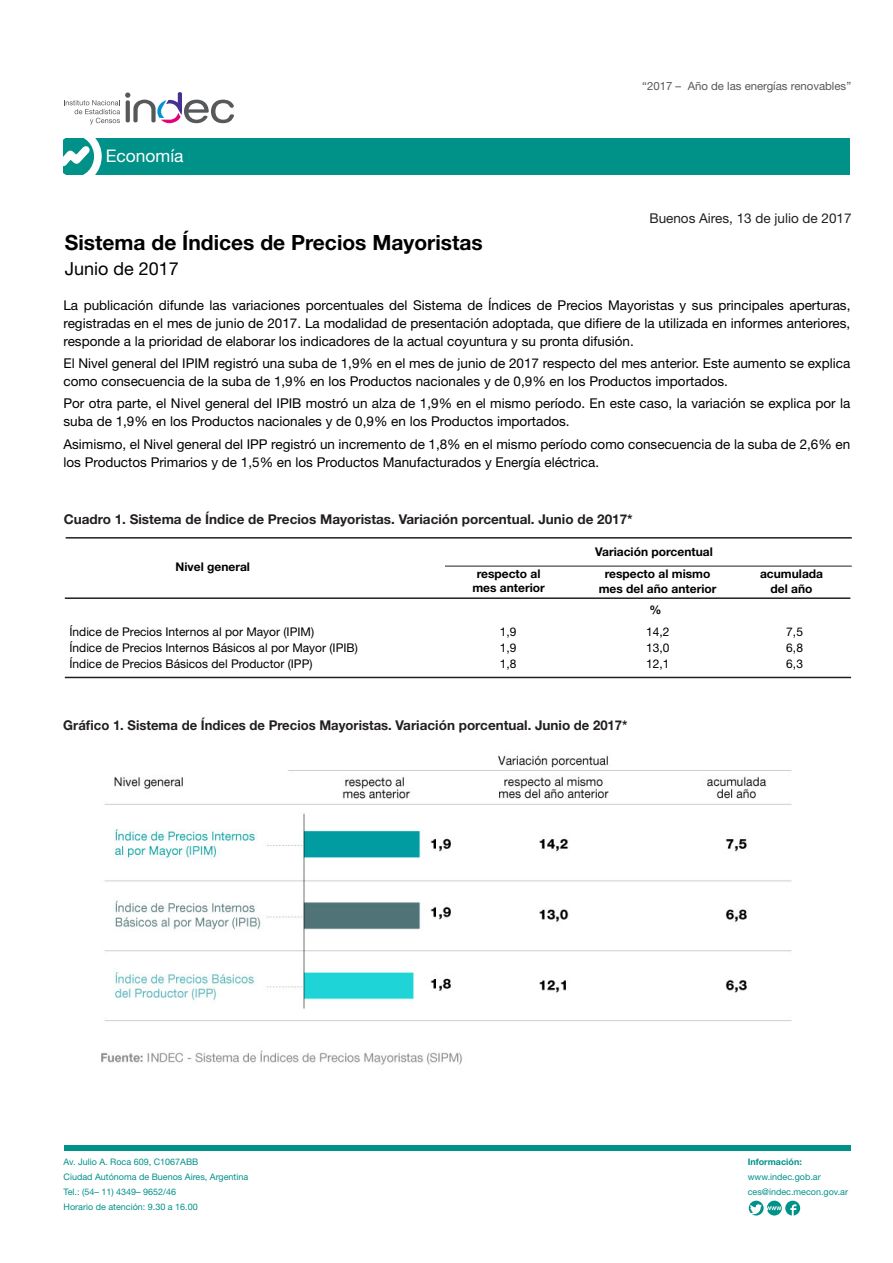
<style>
.page{position:relative;width:893px;height:1263px;background:#fff}
.page>*{position:absolute;margin:0;border:0;box-sizing:border-box;transform-origin:0 0}
.titulo_comunicado{font:700 21px "Helvetica Neue LT Std";color:#000}
.titulo_intermedio{font:18px "Helvetica Neue LT Std";color:#000}
.t1{font:17.4px "Helvetica Neue LT Std";color:#fff}
.titulo_intermedio-2{font:13.5px/18px "Helvetica Neue LT Std";color:#000}
.titulo_cuadro{font:700 13.5px "Helvetica Neue LT Std";color:#231f20}
.t2{font:13.5px "Helvetica Neue LT Std";color:#231f20}
.Tablas{font:12px "Helvetica Neue LT Std";color:#000}
.cabezal_cuadro{font:700 12px/14.4px "Helvetica Neue LT Std";color:#000;text-align:center}
.t3{font:11.4px "Helvetica Neue LT Std";color:#57585a}
.t4{font:9px "Helvetica Neue LT Std";color:#009188}
.t5{font:700 9px "Helvetica Neue LT Std";color:#009188}
</style>
<div class="page">
<hr style="left:65px;top:597px;width:785px;height:2px;background:#231f20">
<hr style="left:65px;top:677px;width:786px;height:1px;background:#231f20">
<hr style="left:445px;top:566px;width:407px;height:1px;background:#231f20">
<hr style="left:66px;top:537px;width:786px;height:2px;background:#231f20">
<div style="left:63px;top:138px;width:787px;height:36px;background:#009188"></div>
<svg style="left:63px;top:92px;width:171px;height:83px"></svg>
<div style="left:64px;top:1145px;width:786px;height:5px;background:#009188"></div>
<svg style="left:749px;top:1201px;width:51px;height:14px"></svg>
<img style="left:101px;top:755px;width:691px;height:310px">
<p class="t1" style="left:106px;top:146px;width:79px">Economía</p>
<p class="titulo_comunicado" style="left:65px;top:229px;width:419px">Sistema de Índices de Precios Mayoristas</p>
<p class="titulo_intermedio" style="left:65px;top:258px;width:116px">Junio de 2017</p>
<p class="t3" style="left:642px;top:79px;width:210px">“2017 – Año de las energías renovables”</p>
<p class="t2" style="left:649px;top:210px;width:204px">Buenos Aires, 13 de julio de 2017</p>
<p class="titulo_intermedio-2" style="left:63px;top:296px;width:788px;text-align:justify">La publicación difunde las variaciones porcentuales del Sistema de Índices de Precios Mayoristas y sus principales aperturas, registradas en el mes de junio de 2017. La modalidad de presentación adoptada, que difiere de la utilizada en informes anteriores, responde a la prioridad de elaborar los indicadores de la actual coyuntura y su pronta difusión.</p>
<p class="titulo_intermedio-2" style="left:63px;top:354px;width:788px">El Nivel general del IPIM registró una suba de 1,9% en el mes de junio de 2017 respecto del mes anterior. Este aumento se explica como consecuencia de la suba de 1,9% en los Productos nacionales y de 0,9% en los Productos importados.</p>
<p class="titulo_intermedio-2" style="left:63px;top:394px;width:788px">Por otra parte, el Nivel general del IPIB mostró un alza de 1,9% en el mismo período. En este caso, la variación se explica por la suba de 1,9% en los Productos nacionales y de 0,9% en los Productos importados.</p>
<p class="titulo_intermedio-2" style="left:63px;top:435px;width:788px">Asimismo, el Nivel general del IPP registró un incremento de 1,8% en el mismo período como consecuencia de la suba de 2,6% en los Productos Primarios y de 1,5% en los Productos Manufacturados y Energía eléctrica.</p>
<p class="titulo_cuadro" style="left:64px;top:510px;width:570px">Cuadro 1. Sistema de Índice de Precios Mayoristas. Variación porcentual. Junio de 2017*</p>
<p class="cabezal_cuadro" style="left:176px;top:559px;width:76px">Nivel general</p>
<p class="cabezal_cuadro" style="left:477px;top:566px;width:65px">respecto al</p>
<p class="cabezal_cuadro" style="left:472px;top:580px;width:74px">mes anterior</p>
<p class="cabezal_cuadro" style="left:595px;top:544px;width:119px">Variación porcentual</p>
<p class="cabezal_cuadro" style="left:599px;top:566px;width:119px">respecto al mismo mes del año anterior</p>
<p class="cabezal_cuadro" style="left:649px;top:602px;width:13px">%</p>
<p class="cabezal_cuadro" style="left:760px;top:566px;width:65px">acumulada</p>
<p class="cabezal_cuadro" style="left:771px;top:581px;width:43px">del año</p>
<p class="Tablas" style="left:69px;top:624px;width:246px">Índice de Precios Internos al por Mayor (IPIM)</p>
<p class="Tablas" style="left:500px;top:624px;width:18px">1,9</p>
<p class="Tablas" style="left:646px;top:624px;width:25px">14,2</p>
<p class="Tablas" style="left:786px;top:624px;width:18px">7,5</p>
<p class="Tablas" style="left:69px;top:641px;width:290px">Índice de Precios Internos Básicos al por Mayor (IPIB)</p>
<p class="Tablas" style="left:500px;top:641px;width:18px">1,9</p>
<p class="Tablas" style="left:646px;top:641px;width:25px">13,0</p>
<p class="Tablas" style="left:786px;top:641px;width:18px">6,8</p>
<p class="Tablas" style="left:69px;top:657px;width:245px">Índice de Precios Básicos del Productor (IPP)</p>
<p class="Tablas" style="left:500px;top:657px;width:18px">1,8</p>
<p class="Tablas" style="left:646px;top:657px;width:25px">12,1</p>
<p class="Tablas" style="left:786px;top:657px;width:18px">6,3</p>
<p class="titulo_cuadro" style="left:63px;top:716px;width:566px">Gráfico 1. Sistema de Índices de Precios Mayoristas. Variación porcentual. Junio de 2017*</p>
<p class="t4" style="left:64px;top:1157px;width:136px">Av. Julio A. Roca 609, C1067ABB</p>
<p class="t4" style="left:64px;top:1172px;width:186px">Ciudad Autónoma de Buenos Aires, Argentina</p>
<p class="t4" style="left:64px;top:1187px;width:114px">Tel.: (54– 11) 4349– 9652/46</p>
<p class="t4" style="left:64px;top:1202px;width:136px">Horario de atención: 9.30 a 16.00</p>
<p class="t5" style="left:748px;top:1156px;width:56px">Información:</p>
<p class="t4" style="left:748px;top:1172px;width:74px">www.indec.gob.ar</p>
<p class="t4" style="left:748px;top:1187px;width:102px">ces@indec.mecon.gov.ar</p>
</div>
